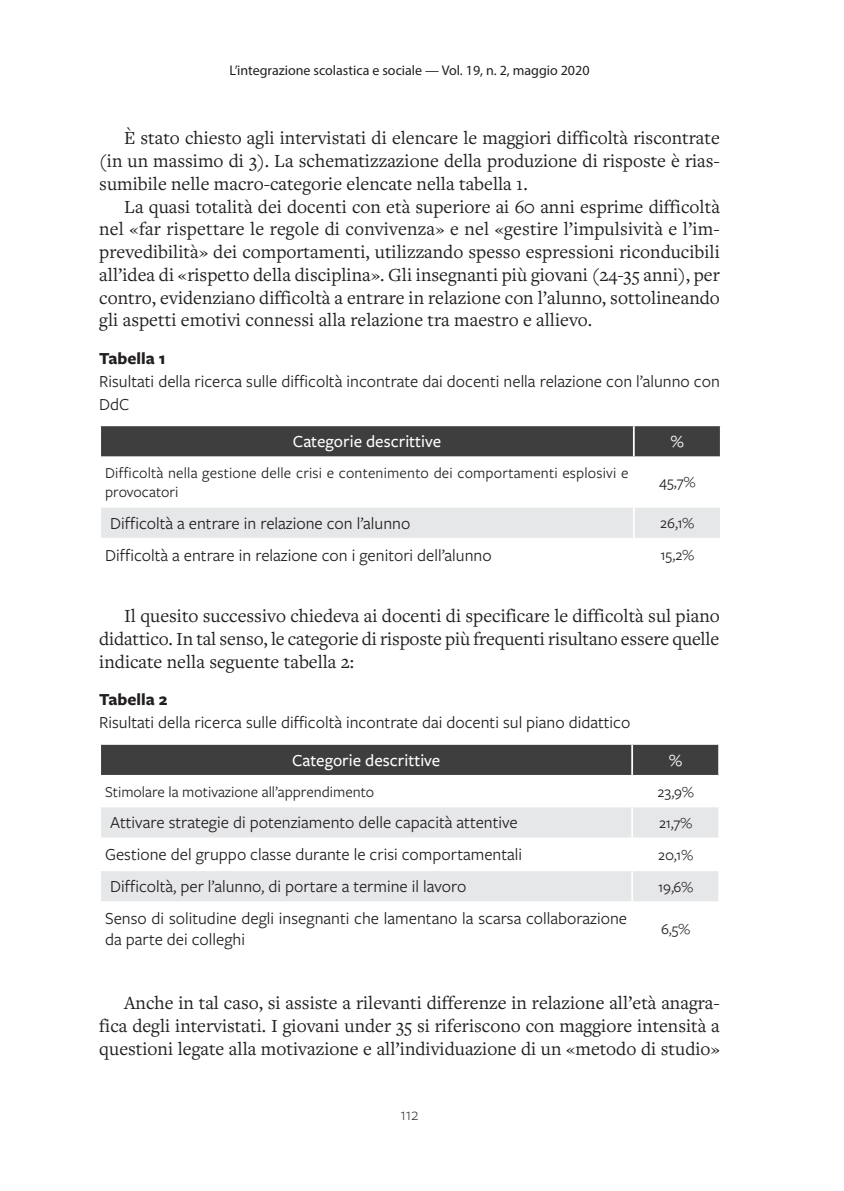
<style>
.page{position:relative;width:844px;height:1191px;background:#fff}
.page>*{position:absolute;margin:0;border:0;box-sizing:border-box;transform-origin:0 0}
.t1{font:19.25px/22.8px "Freight Text Pro";color:#231f20;text-align:justify}
.t2{font:17.5px/22.8px "Freight Sans Pro";color:#231f20}
.t3{font:500 17.5px "Freight Sans Pro";color:#fff}
.t4{font:700 17.5px "Freight Sans Pro";color:#231f20}
.t5{font:300 17.5px "Freight Sans Pro";color:#231f20}
.t6{font:15.75px/18.9px "Freight Sans Pro";letter-spacing:.01em;color:#231f20}
.t7{font:14px "Myriad Pro";color:#231f20}
</style>
<div class="page">
<div style="left:101px;top:426px;width:618px;height:30px;background:#3e3e3f"></div>
<div style="left:101px;top:508px;width:618px;height:30px;background:#e6e7e9"></div>
<hr style="left:632px;top:426px;width:2px;height:30px;background:#fff">
<hr style="left:632px;top:507px;width:2px;height:31px;background:#fff">
<svg style="left:101px;top:807px;width:617px;height:94px;fill:#e6e7e9"></svg>
<hr style="left:631px;top:807px;width:2px;height:30px;background:#fff">
<hr style="left:631px;top:839px;width:2px;height:30px;background:#fff">
<hr style="left:631px;top:871px;width:2px;height:30px;background:#fff">
<svg style="left:100px;top:744px;width:619px;height:32px;background:#4a4a4b"></svg>
<hr style="left:99px;top:837px;width:533px;height:2px;background:#fff">
<hr style="left:632px;top:837px;width:87px;height:2px;background:#fff">
<hr style="left:99px;top:869px;width:533px;height:2px;background:#fff">
<hr style="left:632px;top:869px;width:87px;height:2px;background:#fff">
<p class="t7" style="left:229px;top:62px;width:361px">L’integrazione scolastica e sociale — Vol. 19, n. 2, maggio 2020</p>
<p class="t1" style="left:99px;top:126px;width:622px;text-indent:25px">È stato chiesto agli intervistati di elencare le maggiori difficoltà riscontrate (in un massimo di 3). La schematizzazione della produzione di risposte è rias&shy;sumibile nelle macro-categorie elencate nella tabella 1.</p>
<p class="t1" style="left:99px;top:194px;width:622px;text-indent:25px">La quasi totalità dei docenti con età superiore ai 60 anni esprime difficoltà nel «far rispettare le regole di convivenza» e nel «gestire l’impulsività e l’im&shy;prevedibilità» dei comportamenti, utilizzando spesso espressioni riconducibili all’idea di «rispetto della disciplina». Gli insegnanti più giovani (24-35 anni), per contro, evidenziano difficoltà a entrare in relazione con l’alunno, sottolineando gli aspetti emotivi connessi alla relazione tra maestro e allievo.</p>
<p class="t4" style="left:99px;top:346px;width:68px">Tabella 1</p>
<p class="t2" style="left:99px;top:369px;width:622px">Risultati della ricerca sulle difficoltà incontrate dai docenti nella relazione con l’alunno con<br>DdC</p>
<p class="t3" style="left:293px;top:430px;width:150px">Categorie descrittive</p>
<p class="t3" style="left:670px;top:430px;width:14px">%</p>
<p class="t6" style="left:105px;top:463px;width:524px">Difficoltà nella gestione delle crisi e contenimento dei comportamenti esplosivi e provocatori</p>
<p class="t6" style="left:659px;top:472px;width:38px">45,7%</p>
<p class="t2" style="left:110px;top:511px;width:302px">Difficoltà a entrare in relazione con l’alunno</p>
<p class="t6" style="left:660px;top:513px;width:36px">26,1%</p>
<p class="t2" style="left:105px;top:543px;width:388px">Difficoltà a entrare in relazione con i genitori dell’alunno</p>
<p class="t6" style="left:660px;top:545px;width:35px">15,2%</p>
<p class="t1" style="left:99px;top:604px;width:622px;text-indent:25px">Il quesito successivo chiedeva ai docenti di specificare le difficoltà sul piano didattico. In tal senso, le categorie di risposte più frequenti risultano essere quelle indicate nella seguente tabella 2:</p>
<p class="t4" style="left:99px;top:687px;width:70px">Tabella 2</p>
<p class="t2" style="left:99px;top:710px;width:532px">Risultati della ricerca sulle difficoltà incontrate dai docenti sul piano didattico</p>
<p class="t3" style="left:292px;top:748px;width:150px">Categorie descrittive</p>
<p class="t3" style="left:669px;top:748px;width:14px">%</p>
<p class="t6" style="left:105px;top:781px;width:270px">Stimolare la motivazione all’apprendimento</p>
<p class="t6" style="left:657px;top:781px;width:38px">23,9%</p>
<p class="t2" style="left:110px;top:810px;width:409px">Attivare strategie di potenziamento delle capacità attentive</p>
<p class="t6" style="left:659px;top:812px;width:35px">21,7%</p>
<p class="t2" style="left:105px;top:842px;width:418px">Gestione del gruppo classe durante le crisi comportamentali</p>
<p class="t6" style="left:658px;top:844px;width:36px">20,1%</p>
<p class="t2" style="left:110px;top:874px;width:358px">Difficoltà, per l’alunno, di portare a termine il lavoro</p>
<p class="t6" style="left:657px;top:876px;width:37px">19,6%</p>
<p class="t2" style="left:105px;top:907px;width:523px;line-height:21px">Senso di solitudine degli insegnanti che lamentano la scarsa collaborazione da parte dei colleghi</p>
<p class="t6" style="left:661px;top:918px;width:30px">6,5%</p>
<p class="t1" style="left:99px;top:991px;width:622px;text-indent:25px">Anche in tal caso, si assiste a rilevanti differenze in relazione all’età anagra&shy;fica degli intervistati. I giovani under 35 si riferiscono con maggiore intensità a questioni legate alla motivazione e all’individuazione di un «metodo di studio»</p>
<p class="t5" style="left:400px;top:1102px;width:20px">112</p>
</div>
